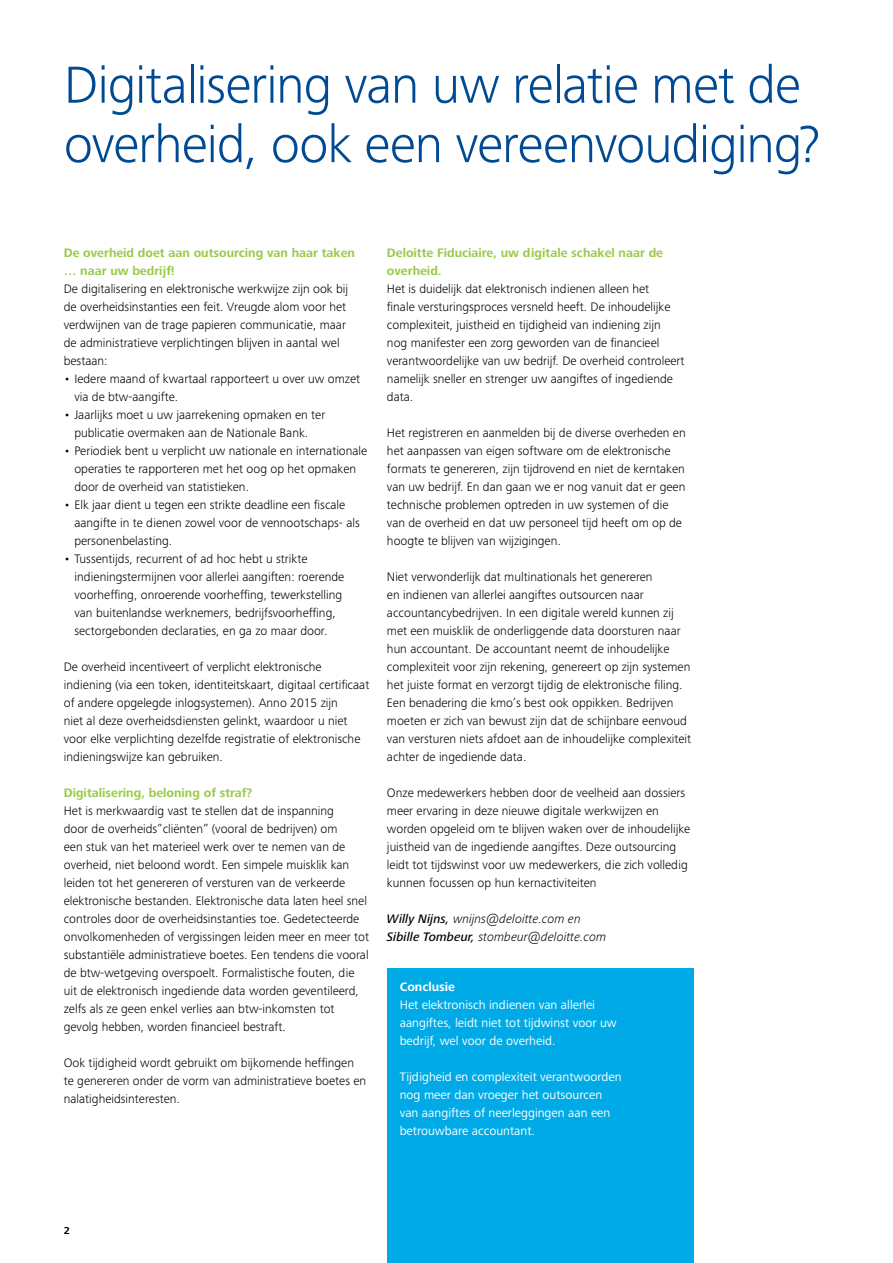
<style>
.page{position:relative;width:893px;height:1263px;background:#fff}
.page>*{position:absolute;margin:0;border:0;box-sizing:border-box;transform-origin:0 0}
.t1{font:300 54px/59.4px "Frutiger Next Pro";letter-spacing:-.015em;color:#004a94}
.t2{font:300 12.75px/18px "Frutiger Next Pro";color:#000}
.t3{font:12.75px/18px "Frutiger Next Pro";color:#fff}
.t4{font:700 12.75px/18px "Frutiger Next Pro";color:#99ca49}
.t5{font:italic 300 12.75px/18px "Frutiger Next Pro";color:#000}
.t6{font:700 12.75px "Frutiger Next Pro";color:#fff}
.t7{font:700 10.5px "Frutiger Next Pro";color:#000}
.s1{font-weight:500}
</style>
<div class="page">
<div style="left:387px;top:969px;width:306px;height:294px;background:#00aae7"></div>
<h1 class="t1" style="left:64px;top:55px;width:758px">Digitalisering van uw relatie met de overheid, ook een vereenvoudiging?</h1>
<p class="t4" style="left:64px;top:244px;width:293px">De overheid doet aan outsourcing van haar taken … naar uw bedrijf!</p>
<p class="t2" style="left:64px;top:280px;width:286px">De digitalisering en elektronische werkwijze zijn ook bij de overheidsinstanties een feit. Vreugde alom voor het verdwijnen van de trage papieren communicatie, maar de administratieve verplichtingen blijven in aantal wel bestaan:</p>
<p class="t2" style="left:74px;top:370px;width:287px;text-indent:-11px">• Iedere maand of kwartaal rapporteert u over uw omzet via de btw-aangifte.</p>
<p class="t2" style="left:64px;top:406px;width:263px;text-align:center">• Jaarlijks moet u uw jaarrekening opmaken en ter publicatie overmaken aan de Nationale Bank.</p>
<p class="t2" style="left:74px;top:442px;width:294px;text-indent:-11px">• Periodiek bent u verplicht uw nationale en internationale operaties te rapporteren met het oog op het opmaken door de overheid van statistieken.</p>
<p class="t2" style="left:74px;top:496px;width:287px;text-indent:-11px">• Elk jaar dient u tegen een strikte deadline een fiscale aangifte in te dienen zowel voor de vennootschaps- als personenbelasting.</p>
<p class="t2" style="left:74px;top:550px;width:271px;text-indent:-11px">• Tussentijds, recurrent of ad hoc hebt u strikte indieningstermijnen voor allerlei aangiften: roerende voorheffing, onroerende voorheffing, tewerkstelling van buitenlandse werknemers, bedrijfsvoorheffing, sectorgebonden declaraties, en ga zo maar door.</p>
<p class="t2" style="left:64px;top:658px;width:307px">De overheid incentiveert of verplicht elektronische indiening (via een token, identiteitskaart, digitaal certificaat of andere opgelegde inlogsystemen). Anno 2015 zijn<br>niet al deze overheidsdiensten gelinkt, waardoor u niet voor elke verplichting dezelfde registratie of elektronische indieningswijze kan gebruiken.</p>
<p class="t4" style="left:64px;top:784px;width:190px">Digitalisering, beloning of straf?</p>
<p class="t2" style="left:64px;top:802px;width:307px">Het is merkwaardig vast te stellen dat de inspanning<br>door de overheids”cliënten” (vooral de bedrijven) om<br>een stuk van het materieel werk over te nemen van de overheid, niet beloond wordt. Een simpele muisklik kan leiden tot het genereren of versturen van de verkeerde elektronische bestanden. Elektronische data laten heel snel controles door de overheidsinstanties toe. Gedetecteerde onvolkomenheden of vergissingen leiden meer en meer tot substantiële administratieve boetes. Een tendens die vooral de btw-wetgeving overspoelt. Formalistische fouten, die uit de elektronisch ingediende data worden geventileerd, zelfs als ze geen enkel verlies aan btw-inkomsten tot gevolg hebben, worden financieel bestraft.</p>
<p class="t2" style="left:64px;top:1054px;width:304px">Ook tijdigheid wordt gebruikt om bijkomende heffingen te genereren onder de vorm van administratieve boetes en nalatigheidsinteresten.</p>
<p class="t4" style="left:387px;top:244px;width:278px">Deloitte Fiduciaire, uw digitale schakel naar de overheid.</p>
<p class="t2" style="left:387px;top:280px;width:299px">Het is duidelijk dat elektronisch indienen alleen het<br>finale versturingsproces versneld heeft. De inhoudelijke complexiteit, juistheid en tijdigheid van indiening zijn<br>nog manifester een zorg geworden van de financieel verantwoordelijke van uw bedrijf. De overheid controleert namelijk sneller en strenger uw aangiftes of ingediende data.</p>
<p class="t2" style="left:387px;top:424px;width:300px">Het registreren en aanmelden bij de diverse overheden en het aanpassen van eigen software om de elektronische formats te genereren, zijn tijdrovend en niet de kerntaken van uw bedrijf. En dan gaan we er nog vanuit dat er geen technische problemen optreden in uw systemen of die van de overheid en dat uw personeel tijd heeft om op de hoogte te blijven van wijzigingen.</p>
<p class="t2" style="left:387px;top:568px;width:306px">Niet verwonderlijk dat multinationals het genereren<br>en indienen van allerlei aangiftes outsourcen naar accountancybedrijven. In een digitale wereld kunnen zij met een muisklik de onderliggende data doorsturen naar hun accountant. De accountant neemt de inhoudelijke complexiteit voor zijn rekening, genereert op zijn systemen het juiste format en verzorgt tijdig de elektronische filing.<br>Een benadering die kmo’s best ook oppikken. Bedrijven moeten er zich van bewust zijn dat de schijnbare eenvoud van versturen niets afdoet aan de inhoudelijke complexiteit achter de ingediende data.</p>
<p class="t2" style="left:387px;top:784px;width:305px">Onze medewerkers hebben door de veelheid aan dossiers meer ervaring in deze nieuwe digitale werkwijzen en worden opgeleid om te blijven waken over de inhoudelijke juistheid van de ingediende aangiftes. Deze outsourcing leidt tot tijdswinst voor uw medewerkers, die zich volledig kunnen focussen op hun kernactiviteiten</p>
<p class="t5" style="left:387px;top:910px;width:221px"><span class="s1">Willy Nijns,</span> wnijns@deloitte.com en<br><span class="s1">Sibille Tombeur,</span> stombeur@deloitte.com</p>
<p class="t6" style="left:400px;top:979px;width:57px">Conclusie</p>
<p class="t3" style="left:400px;top:995px;width:219px">Het elektronisch indienen van allerlei aangiftes, leidt niet tot tijdwinst voor uw bedrijf, wel voor de overheid.</p>
<p class="t3" style="left:400px;top:1067px;width:223px">Tijdigheid en complexiteit verantwoorden nog meer dan vroeger het outsourcen van aangiftes of neerleggingen aan een betrouwbare accountant.</p>
<p class="t7" style="left:64px;top:1224px;width:8px">2</p>
</div>
